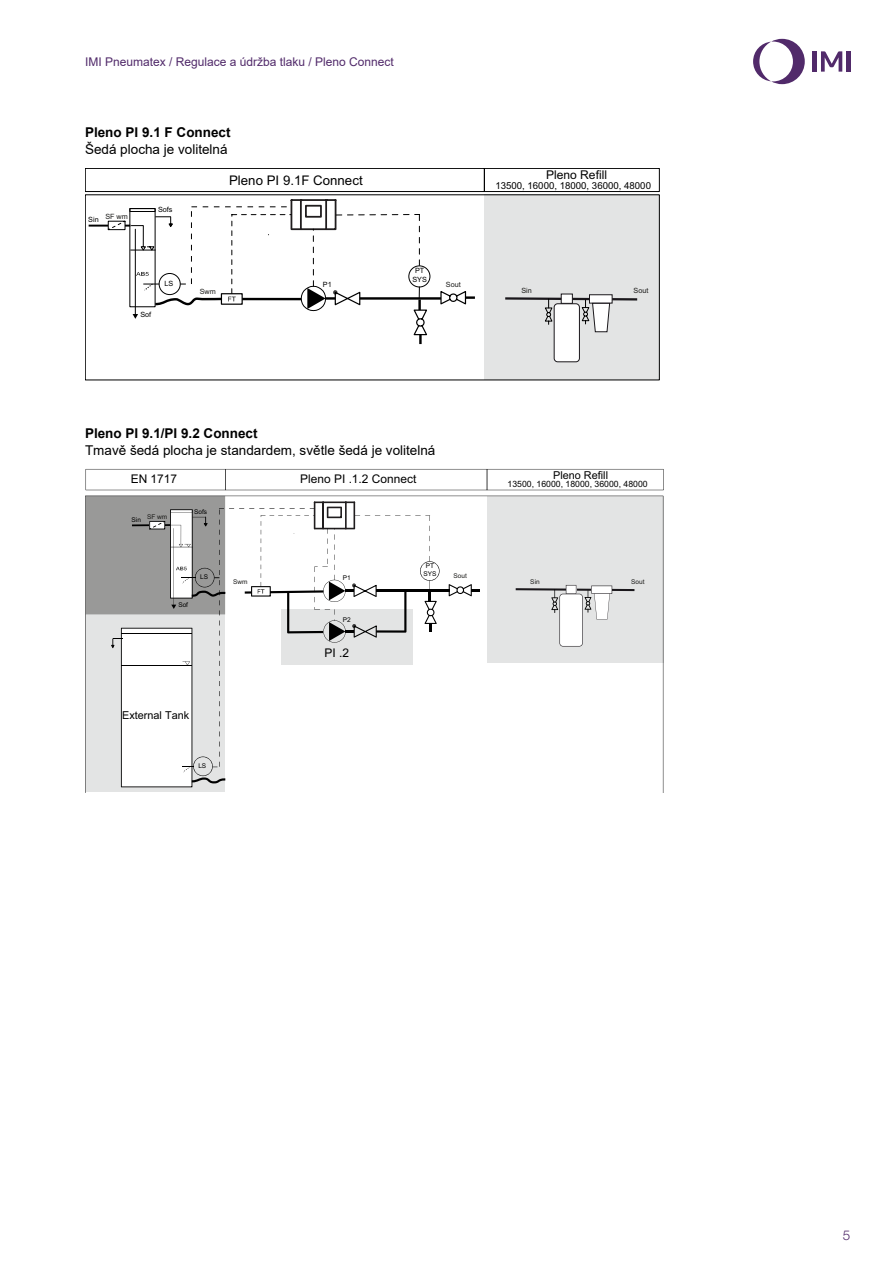
<style>
.page{position:relative;width:893px;height:1263px;background:#fff}
.page>*{position:absolute;margin:0;border:0;box-sizing:border-box;transform-origin:0 0}
.t1{font:13.5px "Arial";color:#000}
.t2{font:700 13.5px "Arial";color:#000}
.t3{font:300 13.5px "Helvetica Neue LTW1 G";color:#512a6a}
.t4{font:13.2px "Arial";color:#000}
.t5{font:12px "Arial";color:#512a6a}
.t6{font:12px "Arial";color:#000}
.t7{font:10.8px "Arial";color:#000}
.t8{font:9.6px "Arial";color:#000}
.t9{font:8.7px "Arial";color:#000}
.t10{font:7.2px/8.7px "Arial";color:#000;text-align:center}
.t11{font:7.2px "Arial";color:#1d1d1b}
.t12{font:6.45px/7.8px "Arial";color:#000;text-align:center}
.t13{font:6.45px "Arial";color:#1d1d1b}
</style>
<div class="page">
<svg style="left:753px;top:39px;width:52px;height:45px"></svg>
<hr style="left:813px;top:51px;width:4px;height:21px;background:#512a6a">
<hr style="left:846px;top:51px;width:4px;height:21px;background:#512a6a">
<svg style="left:821px;top:51px;width:21px;height:21px"></svg>
<div style="left:484px;top:195px;width:175px;height:185px;background:#e3e4e4"></div>
<svg style="left:440px;top:291px;width:35px;height:14px"></svg>
<div style="left:85px;top:168px;width:400px;height:24px;border:1px solid #000"></div>
<hr style="left:360px;top:297px;width:81px;height:3px;background:#000">
<div style="left:484px;top:168px;width:176px;height:24px;border:1px solid #000"></div>
<div style="left:554px;top:304px;width:25px;height:58px;background:#fff;border-radius:4px"></div>
<div style="left:554px;top:303px;width:26px;height:59px;border:1px solid #1a171b;border-radius:4px"></div>
<svg style="left:561px;top:294px;width:12px;height:2px"></svg>
<svg style="left:589px;top:294px;width:23px;height:2px"></svg>
<svg style="left:505px;top:296px;width:133px;height:36px"></svg>
<div style="left:409px;top:266px;width:21px;height:21px;border:1px solid #000;border-radius:50%"></div>
<hr style="left:89px;top:225px;width:41px;height:2px;background:#000">
<svg style="left:107px;top:199px;width:321px;height:145px"></svg>
<svg style="left:85px;top:496px;width:578px;height:296px"></svg>
<svg style="left:516px;top:585px;width:118px;height:61px"></svg>
<svg style="left:86px;top:469px;width:577px;height:21px"></svg>
<svg style="left:85px;top:496px;width:355px;height:291px"></svg>
<p class="t5" style="left:85px;top:54px;width:310px">IMI Pneumatex / Regulace a údržba tlaku / Pleno Connect</p>
<p class="t2" style="left:85px;top:123px;width:147px">Pleno PI 9.1 F Connect</p>
<p class="t1" style="left:85px;top:140px;width:144px">Šedá plocha je volitelná</p>
<p class="t11" style="left:105px;top:211px;width:24px">SF wm</p>
<p class="t10" style="left:88px;top:215px;width:12px">Sin</p>
<p class="t10" style="left:158px;top:205px;width:16px">Sofs</p>
<p class="t10" style="left:140px;top:310px;width:12px">Sof</p>
<p class="t10" style="left:165px;top:279px;width:10px">LS</p>
<p class="t4" style="left:229px;top:172px;width:135px">Pleno PI 9.1F Connect</p>
<p class="t11" style="left:200px;top:287px;width:18px">Swm</p>
<p class="t10" style="left:323px;top:280px;width:10px">P1</p>
<p class="t10" style="left:412px;top:267px;width:16px">PT<br>SYS</p>
<p class="t11" style="left:446px;top:279px;width:16px">Sout</p>
<p class="t6" style="left:546px;top:167px;width:63px">Pleno Refill</p>
<p class="t8" style="left:495px;top:179px;width:157px">13500, 16000, 18000, 36000, 48000</p>
<p class="t11" style="left:521px;top:285px;width:12px">Sin</p>
<p class="t11" style="left:633px;top:285px;width:16px">Sout</p>
<p class="t2" style="left:85px;top:424px;width:174px">Pleno PI 9.1/PI 9.2 Connect</p>
<p class="t1" style="left:85px;top:441px;width:352px">Tmavě šedá plocha je standardem, světle šedá je volitelná</p>
<p class="t6" style="left:131px;top:471px;width:48px">EN 1717</p>
<p class="t13" style="left:147px;top:512px;width:22px">SF wm</p>
<p class="t12" style="left:132px;top:516px;width:11px">Sin</p>
<p class="t12" style="left:194px;top:508px;width:15px">Sofs</p>
<p class="t12" style="left:200px;top:573px;width:9px">LS</p>
<p class="t12" style="left:178px;top:601px;width:11px">Sof</p>
<p class="t13" style="left:233px;top:577px;width:16px">Swm</p>
<p class="t6" style="left:300px;top:471px;width:118px">Pleno PI .1.2 Connect</p>
<p class="t12" style="left:343px;top:574px;width:9px">P1</p>
<p class="t12" style="left:343px;top:616px;width:9px">P2</p>
<p class="t6" style="left:325px;top:644px;width:26px">PI .2</p>
<p class="t12" style="left:423px;top:562px;width:15px">PT<br>SYS</p>
<p class="t13" style="left:454px;top:572px;width:15px">Sout</p>
<p class="t7" style="left:122px;top:708px;width:69px">External Tank</p>
<p class="t12" style="left:198px;top:762px;width:9px">LS</p>
<p class="t7" style="left:553px;top:467px;width:56px">Pleno Refill</p>
<p class="t9" style="left:508px;top:478px;width:142px">13500, 16000, 18000, 36000, 48000</p>
<p class="t13" style="left:530px;top:578px;width:11px">Sin</p>
<p class="t13" style="left:631px;top:578px;width:15px">Sout</p>
<p class="t3" style="left:843px;top:1226px;width:9px">5</p>
</div>
